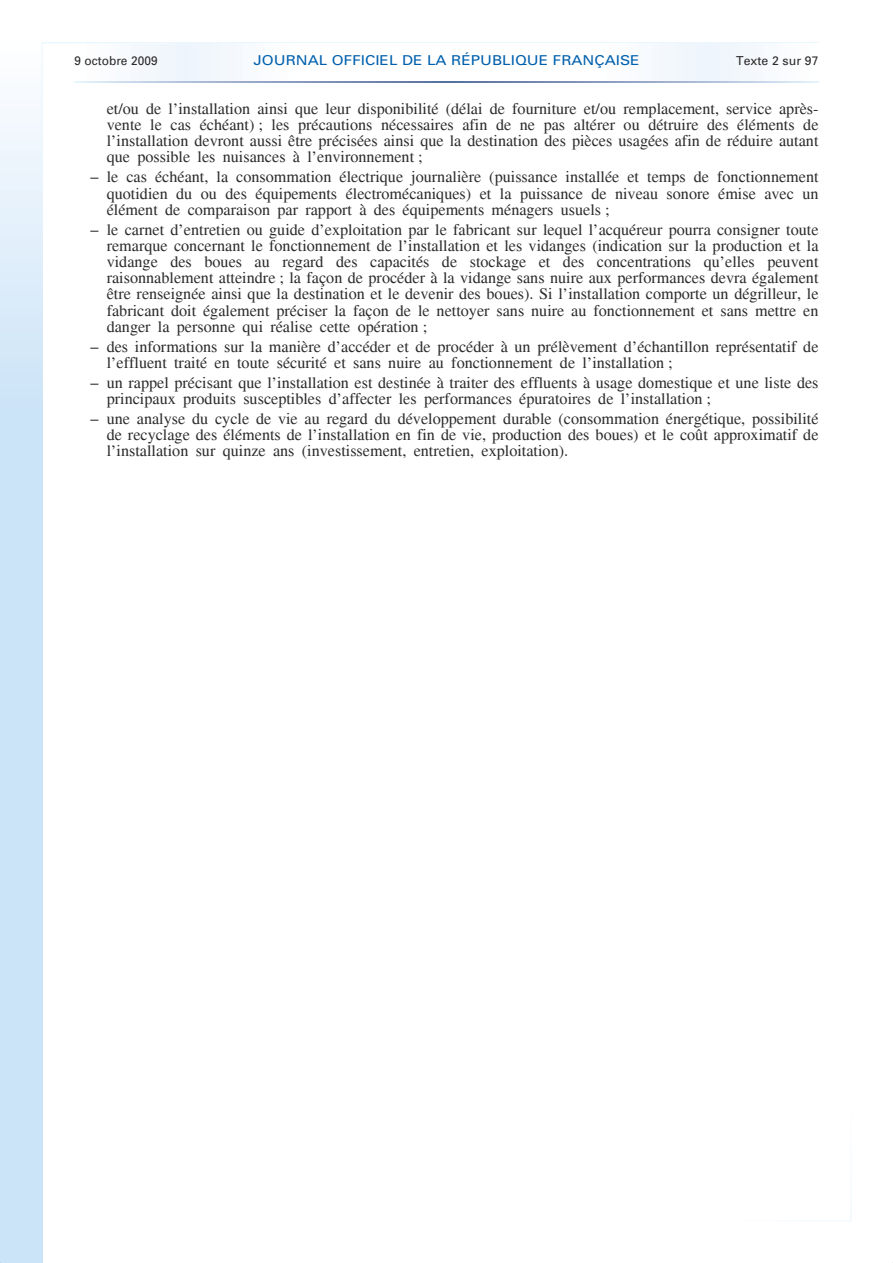
<style>
.page{position:relative;width:893px;height:1263px;background:#fff}
.page>*{position:absolute;margin:0;border:0;box-sizing:border-box;transform-origin:0 0}
.t1{font:16.2px/16.2px "Times";color:#2c2a2a;text-align:justify}
.t2{font:13.65px "Univers";color:#0060ad;scale:1.13 1}
.t3{font:12.3px "Univers";color:#2c2a2a}
</style>
<div class="page">
<div style="left:74px;top:43px;width:744px;height:39px;background:linear-gradient(to bottom,#fafcfe,#fafcfe)"></div>
<svg style="left:171px;top:81px;width:647px;height:1px"></svg>
<svg style="left:0;top:42px;width:43px;height:365px"></svg>
<div style="left:0;top:407px;width:43px;height:856px;background:#cce4f7"></div>
<hr style="left:170px;top:43px;width:1px;height:127px;background:#fff">
<svg style="left:74px;top:44px;width:96px;height:39px"></svg>
<hr style="left:42px;top:43px;width:1px;height:127px;background:#e7f6fe">
<hr style="left:43px;top:43px;width:775px;height:1px;background:#eaf7fe">
<p class="t3" style="left:74px;top:57px;width:85px">9 octobre 2009</p>
<p class="t2" style="left:253px;top:56px;width:343px">JOURNAL OFFICIEL DE LA RÉPUBLIQUE FRANÇAISE</p>
<p class="t3" style="left:736px;top:57px;width:84px">Texte 2 sur 97</p>
<p class="t1" style="left:107px;top:100px;width:713px">et/ou de l’installation ainsi que leur disponibilité (délai de fourniture et/ou remplacement, service après&shy;vente le cas échéant) ; les précautions nécessaires afin de ne pas altérer ou détruire des éléments de l’installation devront aussi être précisées ainsi que la destination des pièces usagées afin de réduire autant que possible les nuisances à l’environnement ;</p>
<p class="t1" style="left:107px;top:169px;width:713px;text-indent:-16px">– le cas échéant, la consommation électrique journalière (puissance installée et temps de fonctionnement quotidien du ou des équipements électromécaniques) et la puissance de niveau sonore émise avec un élément de comparaison par rapport à des équipements ménagers usuels ;</p>
<p class="t1" style="left:107px;top:221px;width:713px;text-indent:-16px">– le carnet d’entretien ou guide d’exploitation par le fabricant sur lequel l’acquéreur pourra consigner toute remarque concernant le fonctionnement de l’installation et les vidanges (indication sur la production et la vidange des boues au regard des capacités de stockage et des concentrations qu’elles peuvent raisonnablement atteindre ; la façon de procéder à la vidange sans nuire aux performances devra également être renseignée ainsi que la destination et le devenir des boues). Si l’installation comporte un dégrilleur, le fabricant doit également préciser la façon de le nettoyer sans nuire au fonctionnement et sans mettre en danger la personne qui réalise cette opération ;</p>
<p class="t1" style="left:107px;top:338px;width:713px;text-indent:-16px">– des informations sur la manière d’accéder et de procéder à un prélèvement d’échantillon représentatif de l’effluent traité en toute sécurité et sans nuire au fonctionnement de l’installation ;</p>
<p class="t1" style="left:107px;top:374px;width:713px;text-indent:-16px">– un rappel précisant que l’installation est destinée à traiter des effluents à usage domestique et une liste des principaux produits susceptibles d’affecter les performances épuratoires de l’installation ;</p>
<p class="t1" style="left:107px;top:410px;width:713px;text-indent:-16px">– une analyse du cycle de vie au regard du développement durable (consommation énergétique, possibilité de recyclage des éléments de l’installation en fin de vie, production des boues) et le coût approximatif de l’installation sur quinze ans (investissement, entretien, exploitation).</p>
</div>
